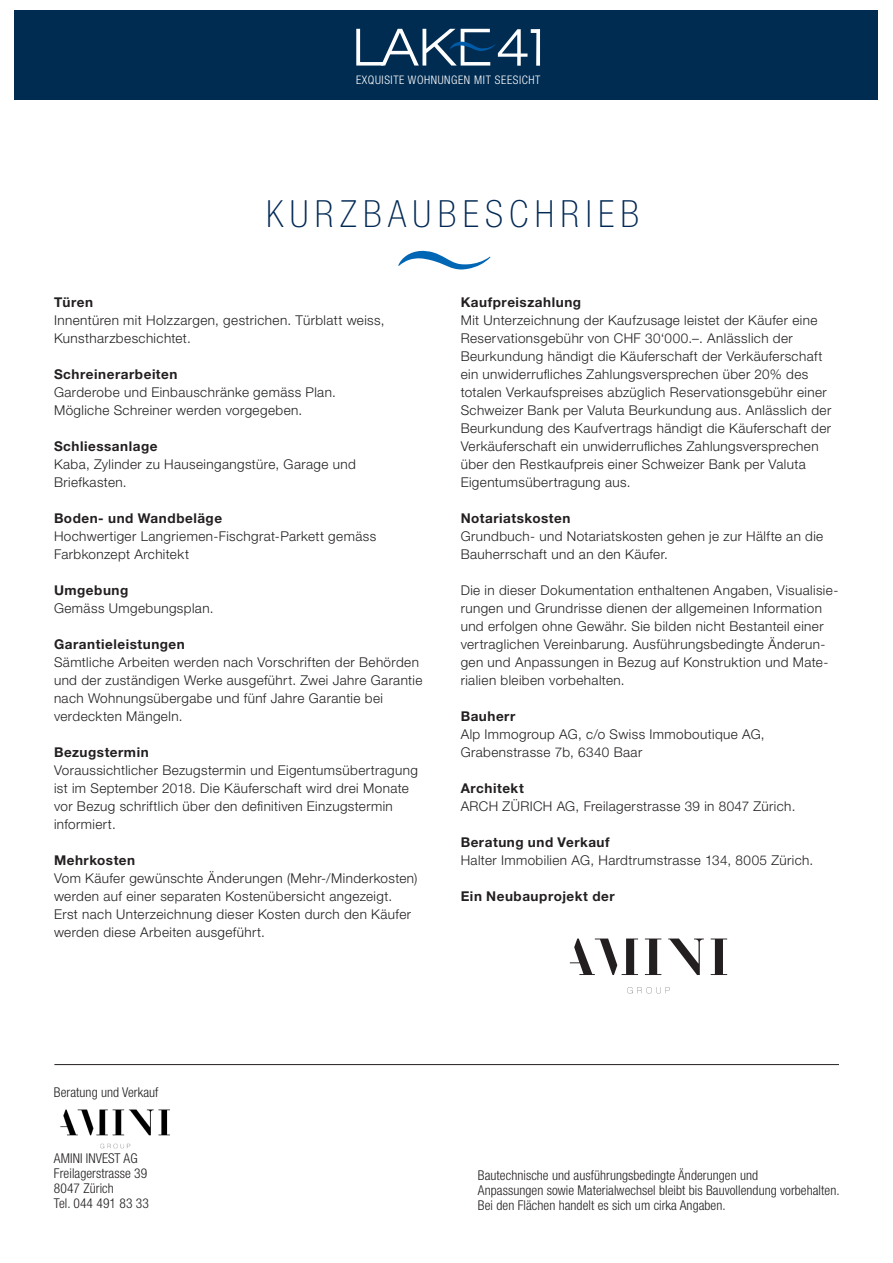
<style>
.page{position:relative;width:893px;height:1263px;background:#fff}
.page>*{position:absolute;margin:0;border:0;box-sizing:border-box;transform-origin:0 0}
.t1{font:100 condensed 37.5px "Helvetica Neue LT Std";letter-spacing:.17em;color:#002854}
.t2{font:300 13.5px/18px "Helvetica Neue LT Std";letter-spacing:.03em;color:#231f20}
.t3{font:300 condensed 13.5px/15px "Helvetica Neue LT Std";letter-spacing:.005em;color:#231f20}
.t4{font:700 13.5px "Helvetica Neue LT Std";letter-spacing:.04em;color:#231f20}
.t5{font:300 condensed 11.85px "Helvetica Neue LT Std";letter-spacing:.05em;color:#fff}
</style>
<div class="page">
<hr style="left:54px;top:1064px;width:785px;height:1px;background:#231f20">
<div style="left:15px;top:11px;width:863px;height:89px;background:#012c52"></div>
<svg style="left:356px;top:29px;width:184px;height:37px"></svg>
<img style="left:60px;top:1109px;width:110px;height:40px">
<svg style="left:398px;top:251px;width:92px;height:18px"></svg>
<svg style="left:570px;top:938px;width:68px;height:37px"></svg>
<svg style="left:645px;top:938px;width:16px;height:37px"></svg>
<svg style="left:668px;top:938px;width:36px;height:37px"></svg>
<svg style="left:711px;top:938px;width:16px;height:37px"></svg>
<svg style="left:627px;top:987px;width:43px;height:6px"></svg>
<p class="t5" style="left:356px;top:73px;width:186px">EXQUISITE WOHNUNGEN MIT SEESICHT</p>
<h1 class="t1" style="left:266px;top:192px;width:375px">KURZBAUBESCHRIEB</h1>
<p class="t4" style="left:54px;top:294px;width:41px">Türen</p>
<p class="t2" style="left:54px;top:311px;width:332px">Innentüren mit Holzzargen, gestrichen. Türblatt weiss,<br>Kunstharzbeschichtet.</p>
<p class="t4" style="left:54px;top:366px;width:125px">Schreinerarbeiten</p>
<p class="t2" style="left:54px;top:383px;width:283px">Garderobe und Einbauschränke gemäss Plan.<br>Mögliche Schreiner werden vorgegeben.</p>
<p class="t4" style="left:54px;top:438px;width:105px">Schliessanlage</p>
<p class="t2" style="left:54px;top:455px;width:303px">Kaba, Zylinder zu Hauseingangstüre, Garage und<br>Briefkasten.</p>
<p class="t4" style="left:54px;top:510px;width:170px">Boden- und Wandbeläge</p>
<p class="t2" style="left:54px;top:527px;width:324px">Hochwertiger Langriemen-Fischgrat-Parkett gemäss<br>Farbkonzept Architekt</p>
<p class="t4" style="left:54px;top:582px;width:76px">Umgebung</p>
<p class="t2" style="left:54px;top:599px;width:161px">Gemäss Umgebungsplan.</p>
<p class="t4" style="left:54px;top:636px;width:132px">Garantieleistungen</p>
<p class="t2" style="left:54px;top:653px;width:370px">Sämtliche Arbeiten werden nach Vorschriften der Behörden und der zuständigen Werke ausgeführt. Zwei Jahre Garantie nach Wohnungsübergabe und fünf Jahre Garantie bei verdeckten Mängeln.</p>
<p class="t4" style="left:54px;top:744px;width:96px">Bezugstermin</p>
<p class="t2" style="left:54px;top:761px;width:365px">Voraussichtlicher Bezugstermin und Eigentumsübertragung ist im September 2018. Die Käuferschaft wird drei Monate vor Bezug schriftlich über den definitiven Einzugstermin informiert.</p>
<p class="t4" style="left:54px;top:852px;width:83px">Mehrkosten</p>
<p class="t2" style="left:54px;top:869px;width:365px">Vom Käufer gewünschte Änderungen (Mehr-/Minderkosten) werden auf einer separaten Kostenübersicht angezeigt.<br>Erst nach Unterzeichnung dieser Kosten durch den Käufer werden diese Arbeiten ausgeführt.</p>
<p class="t4" style="left:461px;top:294px;width:122px">Kaufpreiszahlung</p>
<p class="t2" style="left:461px;top:311px;width:372px">Mit Unterzeichnung der Kaufzusage leistet der Käufer eine Reservationsgebühr von CHF 30‘000.–. Anlässlich der Beurkundung händigt die Käuferschaft der Verkäuferschaft ein unwiderrufliches Zahlungsversprechen über 20% des totalen Verkaufspreises abzüglich Reservationsgebühr einer Schweizer Bank per Valuta Beurkundung aus. Anlässlich der Beurkundung des Kaufvertrags händigt die Käuferschaft der Verkäuferschaft ein unwiderrufliches Zahlungsversprechen über den Restkaufpreis einer Schweizer Bank per Valuta Eigentumsübertragung aus.</p>
<p class="t4" style="left:461px;top:510px;width:111px">Notariatskosten</p>
<p class="t2" style="left:461px;top:527px;width:364px">Grundbuch- und Notariatskosten gehen je zur Hälfte an die<br>Bauherrschaft und an den Käufer.</p>
<p class="t2" style="left:461px;top:581px;width:379px">Die in dieser Dokumentation enthaltenen Angaben, Visualisie&shy;rungen und Grundrisse dienen der allgemeinen Information und erfolgen ohne Gewähr. Sie bilden nicht Bestanteil einer vertraglichen Vereinbarung. Ausführungsbedingte Änderun&shy;gen und Anpassungen in Bezug auf Konstruktion und Mate&shy;rialien bleiben vorbehalten.</p>
<p class="t4" style="left:461px;top:708px;width:56px">Bauherr</p>
<p class="t2" style="left:461px;top:725px;width:306px">Alp Immogroup AG, c/o Swiss Immoboutique AG,<br>Grabenstrasse 7b, 6340 Baar</p>
<p class="t4" style="left:461px;top:780px;width:65px">Architekt</p>
<p class="t2" style="left:461px;top:797px;width:336px">ARCH ZÜRICH AG, Freilagerstrasse 39 in 8047 Zürich.</p>
<p class="t4" style="left:461px;top:834px;width:150px">Beratung und Verkauf</p>
<p class="t2" style="left:461px;top:851px;width:354px">Halter Immobilien AG, Hardtrumstrasse 134, 8005 Zürich.</p>
<p class="t4" style="left:461px;top:888px;width:156px">Ein Neubauprojekt der</p>
<p class="t3" style="left:54px;top:1085px;width:106px">Beratung und Verkauf</p>
<p class="t3" style="left:54px;top:1151px;width:96px">AMINI INVEST AG<br>Freilagerstrasse 39<br>8047 Zürich<br>Tel. 044 491 83 33</p>
<p class="t3" style="left:478px;top:1167px;width:363px">Bautechnische und ausführungsbedingte Änderungen und<br>Anpassungen sowie Materialwechsel bleibt bis Bauvollendung vorbehalten.<br>Bei den Flächen handelt es sich um cirka Angaben.</p>
</div>
